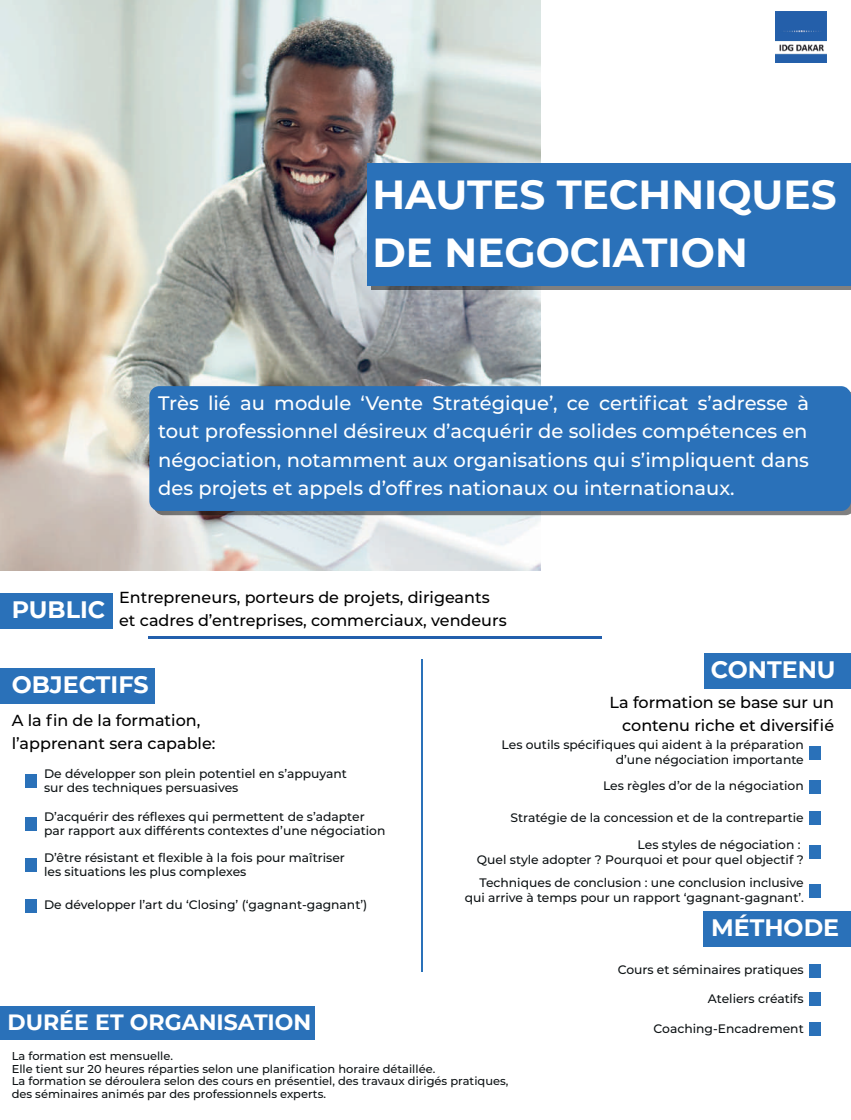
<style>
.page{position:relative;width:851px;height:1120px;background:#fff}
.page>*{position:absolute;margin:0;border:0;box-sizing:border-box;transform-origin:0 0}
.t1{font:700 40.5px/58.5px "Montserrat";color:#fff}
.t2{font:700 23.7px "Montserrat";color:#fff}
.t3{font:700 22.05px "Montserrat";color:#fff}
.t4{font:500 19.5px/28.5px "Montserrat";color:#fff;text-align:justify}
.t5{font:500 16.05px/23.4px "Montserrat";color:#000001}
.t6{font:500 12.3px/13.5px "Montserrat";color:#0d1214}
.t7{font:500 11.4px/12.6px "Montserrat";color:#0d1214}
</style>
<div class="page">
<div style="left:25px;top:775px;width:12px;height:13px;background:#2a71b9"></div>
<img style="left:775px;top:12px;width:51px;height:51px">
<div style="left:25px;top:818px;width:12px;height:13px;background:#2a71b9"></div>
<div style="left:25px;top:858px;width:12px;height:14px;background:#2a71b9"></div>
<div style="left:25px;top:899px;width:12px;height:13px;background:#2a71b9"></div>
<div style="left:809px;top:747px;width:11px;height:13px;background:#2a71b9"></div>
<div style="left:809px;top:780px;width:11px;height:13px;background:#2a71b9"></div>
<div style="left:809px;top:811px;width:11px;height:14px;background:#2a71b9"></div>
<div style="left:809px;top:964px;width:11px;height:13px;background:#2a71b9"></div>
<div style="left:809px;top:993px;width:11px;height:13px;background:#2a71b9"></div>
<div style="left:809px;top:1022px;width:11px;height:14px;background:#2a71b9"></div>
<div style="left:809px;top:884px;width:11px;height:13px;background:#2a71b9"></div>
<div style="left:809px;top:846px;width:11px;height:13px;background:#2a71b9"></div>
<img style="left:0;top:0;width:540px;height:570px">
<svg style="left:371px;top:285px;width:479px;height:4px"></svg>
<div style="left:367px;top:163px;width:483px;height:122px;background:#2a71b9"></div>
<svg style="left:154px;top:390px;width:696px;height:125px;fill:#78787a"></svg>
<div style="left:149px;top:386px;width:701px;height:125px;background:#2a71b9;border-radius:10px"></div>
<div style="left:0;top:593px;width:112px;height:36px;background:#2a71b9"></div>
<div style="left:0;top:668px;width:154px;height:36px;background:#2a71b9"></div>
<div style="left:704px;top:653px;width:146px;height:36px;background:#2a71b9"></div>
<div style="left:703px;top:911px;width:147px;height:36px;background:#2a71b9"></div>
<hr style="left:148px;top:636px;width:453px;height:2px;background:#225fac">
<hr style="left:421px;top:659px;width:1px;height:312px;background:#2a71b9">
<div style="left:0;top:1007px;width:314px;height:33px;background:#2a71b9"></div>
<h1 class="t1" style="left:372px;top:163px;width:465px">HAUTES TECHNIQUES<br>DE NEGOCIATION</h1>
<p class="t4" style="left:158px;top:388px;width:652px">Très lié au module ‘Vente Stratégique’, ce certificat s’adresse à tout professionnel désireux d’acquérir de solides compétences en négociation, notamment aux organisations qui s’impliquent dans des projets et appels d’offres nationaux ou internationaux.</p>
<h2 class="t2" style="left:12px;top:593px;width:95px">PUBLIC</h2>
<h3 class="t5" style="left:119px;top:585px;width:389px">Entrepreneurs, porteurs de projets, dirigeants et cadres d’entreprises, commerciaux, vendeurs</h3>
<h2 class="t2" style="left:12px;top:668px;width:138px">OBJECTIFS</h2>
<h3 class="t5" style="left:12px;top:708px;width:205px">A la fin de la formation, l’apprenant sera capable:</h3>
<p class="t6" style="left:44px;top:767px;width:304px">De développer son plein potentiel en s’appuyant sur des techniques persuasives</p>
<p class="t6" style="left:44px;top:810px;width:343px">D’acquérir des réflexes qui permettent de s’adapter par rapport aux différents contextes d’une négociation</p>
<p class="t6" style="left:44px;top:850px;width:302px">D’être résistant et flexible à la fois pour maîtriser les situations les plus complexes</p>
<p class="t6" style="left:44px;top:898px;width:325px">De développer l’art du ‘Closing’ (‘gagnant-gagnant’)</p>
<h3 class="t3" style="left:7px;top:1006px;width:305px">DURÉE ET ORGANISATION</h3>
<h2 class="t2" style="left:710px;top:653px;width:126px">CONTENU</h2>
<h3 class="t5" style="left:609px;top:690px;width:226px;text-align:right">La formation se base sur un contenu riche et diversifié</h3>
<p class="t6" style="left:501px;top:737px;width:303px;line-height:15px;text-align:right">Les outils spécifiques qui aident à la préparation d’une négociation importante</p>
<p class="t6" style="left:603px;top:779px;width:202px">Les règles d’or de la négociation</p>
<p class="t6" style="left:510px;top:810px;width:295px">Stratégie de la concession et de la contrepartie</p>
<p class="t6" style="left:477px;top:836px;width:328px;line-height:15px;text-align:right">Les styles de négociation :<br>Quel style adopter ? Pourquoi et pour quel objectif ?</p>
<p class="t6" style="left:464px;top:874px;width:340px;line-height:15px;text-align:right">Techniques de conclusion : une conclusion inclusive qui arrive à temps pour un rapport ‘gagnant-gagnant’.</p>
<h2 class="t2" style="left:711px;top:910px;width:130px">MÉTHODE</h2>
<p class="t6" style="left:617px;top:962px;width:187px">Cours et séminaires pratiques</p>
<p class="t6" style="left:707px;top:991px;width:97px">Ateliers créatifs</p>
<p class="t6" style="left:653px;top:1021px;width:152px">Coaching-Encadrement</p>
<p class="t7" style="left:12px;top:1049px;width:498px">La formation est mensuelle.<br>Elle tient sur 20 heures réparties selon une planification horaire détaillée.<br>La formation se déroulera selon des cours en présentiel, des travaux dirigés pratiques, des séminaires animés par des professionnels experts.</p>
</div>
